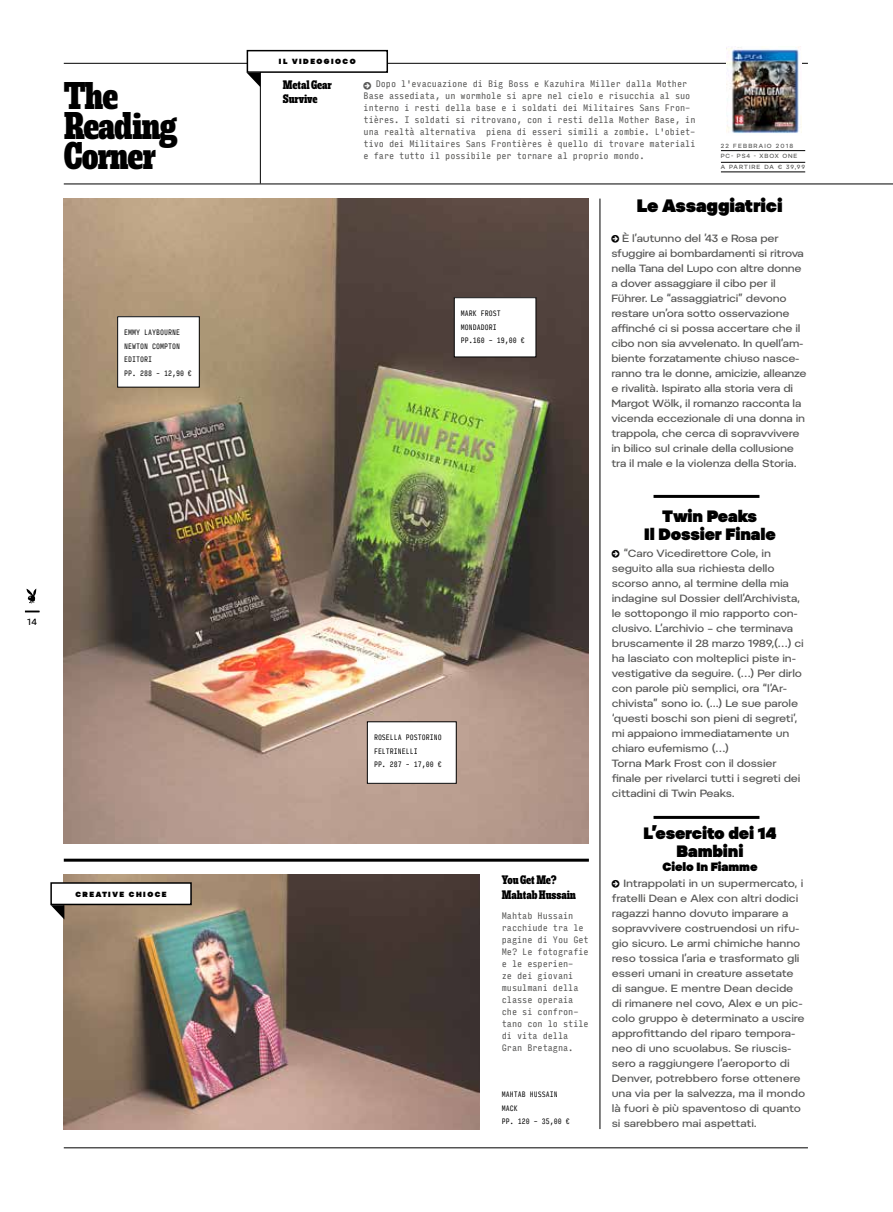
<style>
.page{position:relative;width:893px;height:1212px;background:#fff}
.page>*{position:absolute;margin:0;border:0;box-sizing:border-box;transform-origin:0 0}
.t1{font:900 extra-condensed 37.5px/30px "Rude Slab";letter-spacing:-.03em;color:#000}
.t2{font:18px "Pepi Ultra";letter-spacing:-.01em;color:#000}
.t3{font:16.5px/18px "Pepi Ultra";letter-spacing:-.01em;color:#000;text-align:center}
.t4{font:900 extra-condensed 12px/15px "Rude Slab";letter-spacing:-.01em;color:#000}
.t5{font:12px "Pepi Ultra";letter-spacing:-.01em;color:#000}
.t6{font:500 10.5px/15px "Pepi";letter-spacing:-.02em;color:#575756;scale:1.09 1}
.t7{font:9px/12px "Input Mono Compressed";letter-spacing:-.01em;color:#575756;scale:1.09 1}
.t8{font:500 9px "Pepi";color:#000}
.t9{font:7.5px/13.5px "Input Mono Compressed";color:#000}
.t10{font:7.5px "Pepi Ultra";letter-spacing:.2em;color:#000}
.t11{font:500 6px/10.5px "Pepi";letter-spacing:.18em;color:#575756}
</style>
<div class="page">
<hr style="left:64px;top:63px;width:744px;height:1px;background:#000">
<svg style="left:27px;top:589px;width:9px;height:14px"></svg>
<img style="left:64px;top:875px;width:415px;height:254px">
<hr style="left:64px;top:859px;width:525px;height:3px;background:#000">
<hr style="left:653px;top:816px;width:106px;height:3px;background:#000">
<hr style="left:600px;top:199px;width:1px;height:930px;background:#000">
<img style="left:64px;top:199px;width:525px;height:645px">
<hr style="left:64px;top:1147px;width:744px;height:1px;background:#000">
<svg style="left:25px;top:611px;width:14px;height:1px"></svg>
<hr style="left:721px;top:150px;width:84px;height:1px;background:#000">
<hr style="left:721px;top:162px;width:84px;height:1px;background:#000">
<hr style="left:721px;top:171px;width:84px;height:1px;background:#000">
<hr style="left:260px;top:64px;width:1px;height:120px;background:#000">
<div style="left:247px;top:51px;width:140px;height:21px;background:#fff"></div>
<div style="left:247px;top:50px;width:141px;height:23px;border:2px solid #000"></div>
<svg style="left:247px;top:73px;width:13px;height:14px"></svg>
<div style="left:454px;top:298px;width:82px;height:59px;background:#fff"></div>
<div style="left:454px;top:297px;width:82px;height:60px;border:1px solid #000"></div>
<div style="left:118px;top:317px;width:81px;height:70px;background:#fff"></div>
<div style="left:117px;top:316px;width:83px;height:71px;border:1px solid #000"></div>
<div style="left:367px;top:722px;width:89px;height:61px;background:#fff"></div>
<div style="left:367px;top:721px;width:90px;height:63px;border:1px solid #000"></div>
<hr style="left:653px;top:495px;width:106px;height:3px;background:#000">
<div style="left:51px;top:883px;width:140px;height:21px;background:#fff"></div>
<div style="left:50px;top:882px;width:142px;height:23px;border:2px solid #000"></div>
<svg style="left:51px;top:905px;width:13px;height:14px"></svg>
<img style="left:727px;top:46px;width:75px;height:87px">
<hr style="left:64px;top:184px;width:829px;height:1px;background:#000">
<h1 class="t1" style="left:64px;top:80px;width:115px">The<br>Reading<br>Corner</h1>
<p class="t9" style="left:124px;top:325px;width:69px">EMMY LAYBOURNE<br>NEWTON COMPTON<br>EDITORI<br>PP. 288 – 12,90 €</p>
<p class="t8" style="left:27px;top:617px;width:11px">14</p>
<p class="t10" style="left:75px;top:889px;width:93px">CREATIVE CHIOCE</p>
<p class="t10" style="left:279px;top:57px;width:78px">IL VIDEOGIOCO</p>
<p class="t4" style="left:283px;top:78px;width:51px;line-height:13.5px">Metal Gear<br>Survive</p>
<p class="t7" style="left:364px;top:77px;width:306px;text-indent:12px">Dopo l'evacuazione di Big Boss e Kazuhira Miller dalla Mother Base assediata, un wormhole si apre nel cielo e risucchia al suo interno i resti della base e i soldati dei Militaires Sans Fron&shy;tières. I soldati si ritrovano, con i resti della Mother Base, in una realtà alternativa piena di esseri simili a zombie. L'obiet&shy;tivo dei Militaires Sans Frontières è quello di trovare materiali e fare tutto il possibile per tornare al proprio mondo.</p>
<p class="t11" style="left:721px;top:140px;width:86px">22 FEBBRAIO 2018<br>PC- PS4 - XBOX ONE<br>A PARTIRE DA € 39,99</p>
<p class="t9" style="left:461px;top:306px;width:65px">MARK FROST<br>MONDADORI<br>PP.160 - 19,00 €</p>
<h2 class="t2" style="left:637px;top:194px;width:147px">Le Assaggiatrici</h2>
<p class="t6" style="left:611px;top:231px;width:181px;text-indent:11px">È l’autunno del ’43 e Rosa per sfuggire ai bombardamenti si ritrova nella Tana del Lupo con altre donne a dover assaggiare il cibo per il Führer. Le “assaggiatrici” devono restare un’ora sotto osservazione affinché ci si possa accertare che il cibo non sia avvelenato. In quell’am&shy;biente forzatamente chiuso nasce&shy;ranno tra le donne, amicizie, alleanze e rivalità. Ispirato alla storia vera di Margot Wölk, il romanzo racconta la vicenda eccezionale di una donna in trappola, che cerca di sopravvivere in bilico sul crinale della collusione tra il male e la violenza della Storia.</p>
<p class="t9" style="left:374px;top:730px;width:69px">ROSELLA POSTORINO<br>FELTRINELLI<br>PP. 287 – 17,00 €</p>
<p class="t4" style="left:502px;top:872px;width:76px">You Get Me?<br>Mahtab Hussain</p>
<p class="t7" style="left:502px;top:909px;width:81px">Mahtab Hussain racchiude tra le pagine di You Get<br>Me? Le fotografie e le esperien-<br>ze dei giovani musulmani della classe operaia che si confron&shy;tano con lo stile di vita della<br>Gran Bretagna.</p>
<p class="t9" style="left:502px;top:1087px;width:69px">MAHTAB HUSSAIN<br>MACK<br>PP. 120 - 35,00 €</p>
<h3 class="t3" style="left:644px;top:506px;width:133px">Twin Peaks<br>Il Dossier Finale</h3>
<p class="t6" style="left:612px;top:546px;width:178px;text-indent:12px">“Caro Vicedirettore Cole, in seguito alla sua richiesta dello scorso anno, al termine della mia indagine sul Dossier dell’Archivista, le sottopongo il mio rapporto con&shy;clusivo. L’archivio – che terminava bruscamente il 28 marzo 1989,(…) ci ha lasciato con molteplici piste in&shy;vestigative da seguire. (…) Per dirlo con parole più semplici, ora “l’Ar&shy;chivista” sono io. (...) Le sue parole ‘questi boschi son pieni di segreti’, mi appaiono immediatamente un chiaro eufemismo (…)<br>Torna Mark Frost con il dossier finale per rivelarci tutti i segreti dei cittadini di Twin Peaks.</p>
<h3 class="t3" style="left:644px;top:824px;width:134px">L’esercito dei 14<br>Bambini</h3>
<p class="t5" style="left:663px;top:859px;width:96px">Cielo In Fiamme</p>
<p class="t6" style="left:612px;top:876px;width:179px;text-indent:12px">Intrappolati in un supermercato, i fratelli Dean e Alex con altri dodici ragazzi hanno dovuto imparare a sopravvivere costruendosi un rifu&shy;gio sicuro. Le armi chimiche hanno reso tossica l’aria e trasformato gli esseri umani in creature assetate di sangue. E mentre Dean decide di rimanere nel covo, Alex e un pic&shy;colo gruppo è determinato a uscire approfittando del riparo tempora&shy;neo di uno scuolabus. Se riuscis&shy;sero a raggiungere l’aeroporto di Denver, potrebbero forse ottenere una via per la salvezza, ma il mondo là fuori è più spaventoso di quanto si sarebbero mai aspettati.</p>
</div>
